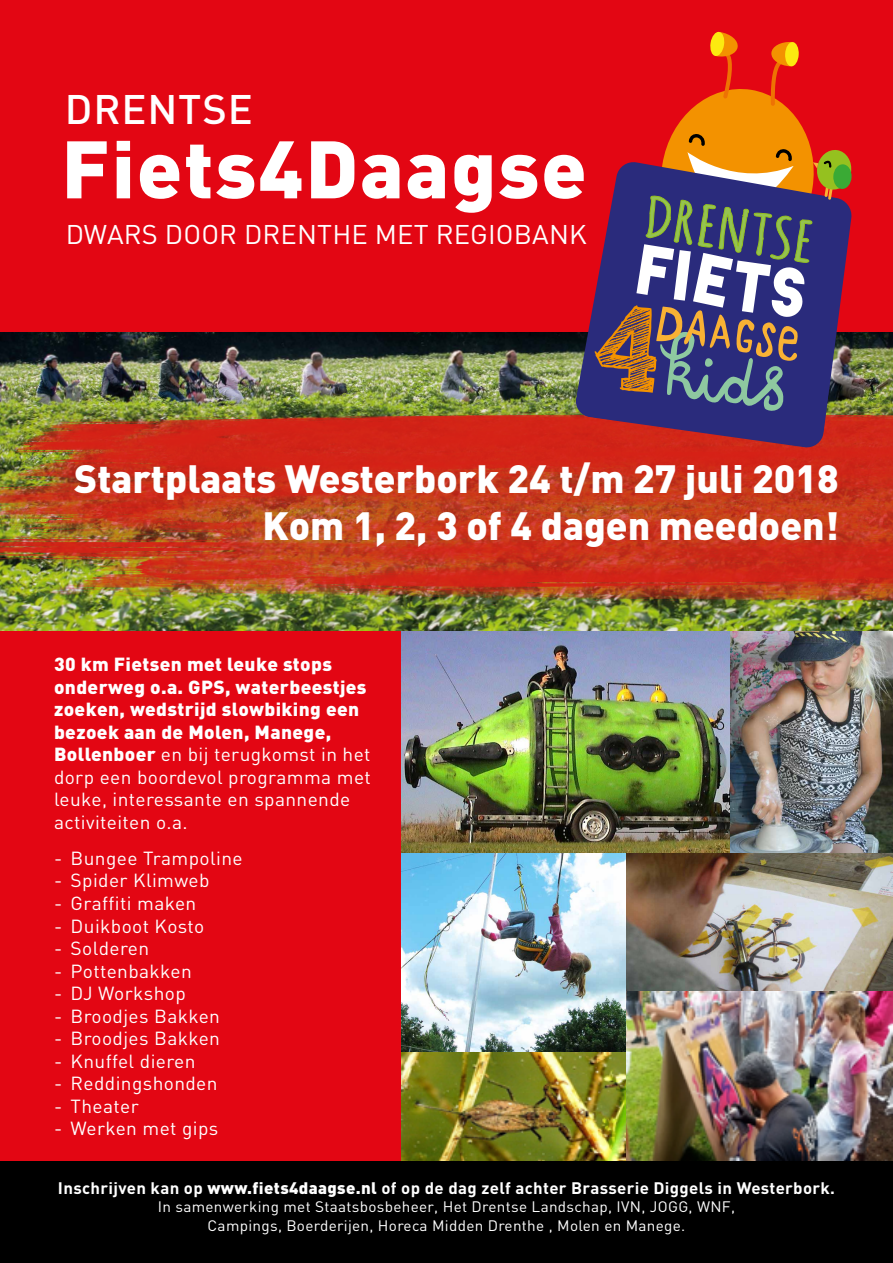
<style>
.page{position:relative;width:893px;height:1263px;background:#fff}
.page>*{position:absolute;margin:0;border:0;box-sizing:border-box;transform-origin:0 0}
.t1{font:900 80.1px "DIN";letter-spacing:.02em;color:#fff}
.t2{font:500 40.8px "DIN";letter-spacing:.02em;color:#fff}
.t3{font:900 39px/46.8px "DIN";color:#fff;text-align:right}
.t4{font:26.7px "DIN";letter-spacing:.005em;color:#fff}
.t5{font:900 18.75px/22.5px "DIN";letter-spacing:.02em;color:#fff}
.t6{font:18.75px "DIN";letter-spacing:.02em;color:#fff}
.t7{font:700 16.5px "DIN";letter-spacing:.02em;color:#fff}
.t8{font:15px/18.8px "DIN";letter-spacing:.02em;color:#fff;text-align:center}
.s1{font-weight:400}
.s2{font-weight:900}
</style>
<div class="page">
<img style="left:0;top:332px;width:893px;height:71px">
<div style="left:0;top:1161px;width:893px;height:102px;background:#000"></div>
<div style="left:0;top:0;width:893px;height:332px;background:#e30613"></div>
<img style="left:0;top:403px;width:893px;height:228px">
<svg style="left:574px;top:300px;width:278px;height:148px;background:#772b4b"></svg>
<svg style="left:594px;top:31px;width:259px;height:381px"></svg>
<div style="left:0;top:631px;width:402px;height:530px;background:#e30613"></div>
<img style="left:625px;top:853px;width:268px;height:138px">
<img style="left:625px;top:991px;width:268px;height:170px">
<img style="left:402px;top:853px;width:223px;height:200px">
<img style="left:402px;top:1053px;width:223px;height:108px">
<img style="left:402px;top:631px;width:328px;height:222px">
<img style="left:730px;top:631px;width:163px;height:222px">
<h2 class="t2" style="left:65px;top:83px;width:189px">DRENTSE</h2>
<h1 class="t1" style="left:61px;top:116px;width:527px">Fiets4Daagse</h1>
<h3 class="t4" style="left:66px;top:217px;width:523px">DWARS DOOR DRENTHE MET REGIOBANK</h3>
<h3 class="t3" style="left:74px;top:453px;width:766px">Startplaats Westerbork 24 t/m 27 juli 2018<br>Kom 1, 2, 3 of 4 dagen meedoen!</h3>
<p class="t5" style="left:54px;top:652px;width:318px">30 km Fietsen met leuke stops onderweg o.a. GPS, waterbeestjes zoeken, wedstrijd slowbiking een bezoek aan de Molen, Manege,<br>Bollenboer <span class="s1">en bij terugkomst in het dorp een boordevol programma met leuke, interessante en spannende activiteiten o.a.</span></p>
<p class="t6" style="left:54px;top:846px;width:190px">- Bungee Trampoline</p>
<p class="t6" style="left:54px;top:869px;width:157px">- Spider Klimweb</p>
<p class="t6" style="left:54px;top:891px;width:144px">- Graffiti maken</p>
<p class="t6" style="left:54px;top:914px;width:152px">- Duikboot Kosto</p>
<p class="t6" style="left:54px;top:936px;width:97px">- Solderen</p>
<p class="t6" style="left:54px;top:959px;width:139px">- Pottenbakken</p>
<p class="t6" style="left:54px;top:981px;width:133px">- DJ Workshop</p>
<p class="t6" style="left:54px;top:1004px;width:167px">- Broodjes Bakken</p>
<p class="t6" style="left:54px;top:1026px;width:167px">- Broodjes Bakken</p>
<p class="t6" style="left:54px;top:1049px;width:143px">- Knuffel dieren</p>
<p class="t6" style="left:54px;top:1071px;width:165px">- Reddingshonden</p>
<p class="t6" style="left:54px;top:1094px;width:86px">- Theater</p>
<p class="t6" style="left:54px;top:1116px;width:166px">- Werken met gips</p>
<p class="t7" style="left:58px;top:1177px;width:779px">Inschrijven kan op <span class="s2">www.fiets4daagse.nl</span> of op de dag zelf achter Brasserie Diggels in Westerbork.</p>
<p class="t8" style="left:158px;top:1197px;width:579px">In samenwerking met Staatsbosbeheer, Het Drentse Landschap, IVN, JOGG, WNF,<br>Campings, Boerderijen, Horeca Midden Drenthe , Molen en Manege.</p>
</div>
